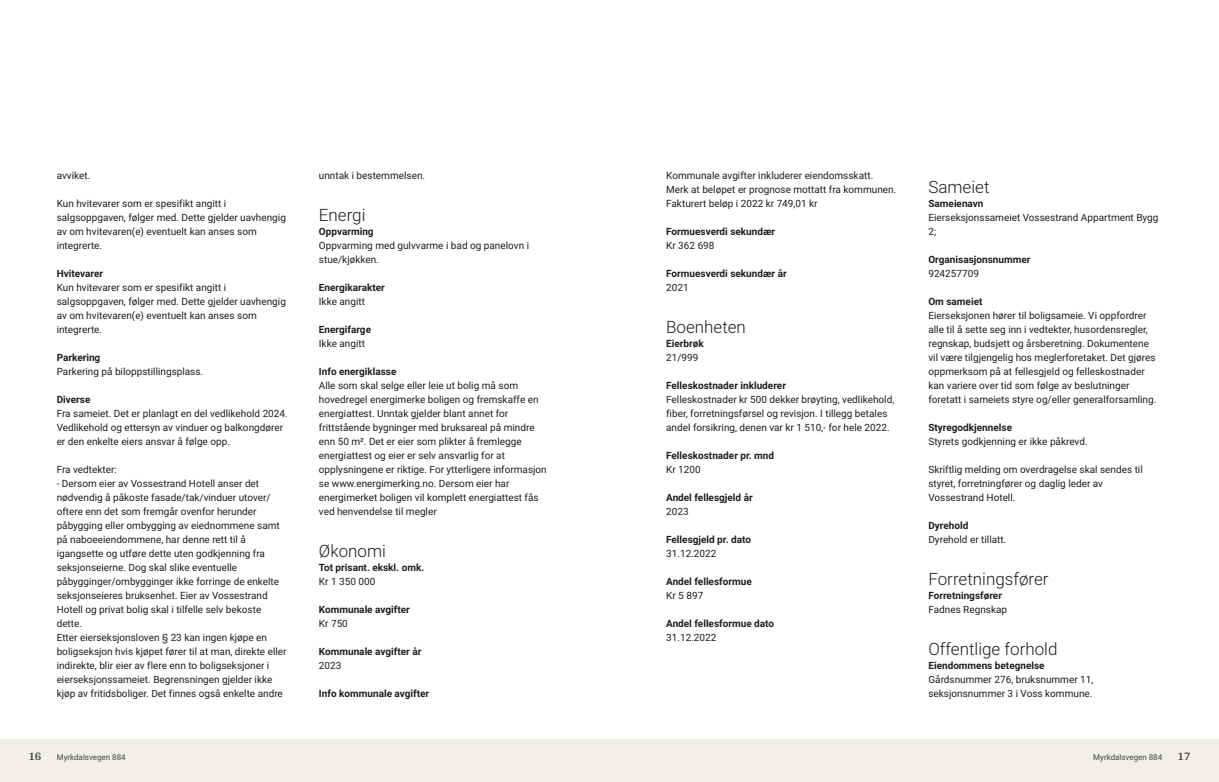
<style>
.page{position:relative;width:1219px;height:782px;background:#fff}
.page>*{position:absolute;margin:0;border:0;box-sizing:border-box;transform-origin:0 0}
.t1{font:300 17px "Roboto Vitec";color:#1d1d1b}
.t2{font:700 12px "Arya";color:#414749}
.t3{font:10px/14px "Roboto Vitec";color:#1d1d1b}
.t4{font:700 10px "Roboto Vitec";color:#1d1d1b}
.t5{font:8px "Roboto Vitec";color:#414749}
</style>
<div class="page">
<div style="left:0;top:739px;width:612px;height:42px;background:#f2eeea"></div>
<div style="left:607px;top:739px;width:612px;height:42px;background:#f2eeea"></div>
<p class="t3" style="left:57px;top:167px;width:35px">avviket.</p>
<p class="t3" style="left:57px;top:195px;width:231px">Kun hvitevarer som er spesifikt angitt i salgsoppgaven, følger med. Dette gjelder uavhengig av om hvitevaren(e) eventuelt kan anses som integrerte.</p>
<p class="t4" style="left:57px;top:266px;width:48px">Hvitevarer</p>
<p class="t3" style="left:57px;top:279px;width:231px">Kun hvitevarer som er spesifikt angitt i salgsoppgaven, følger med. Dette gjelder uavhengig av om hvitevaren(e) eventuelt kan anses som integrerte.</p>
<p class="t4" style="left:57px;top:350px;width:45px">Parkering</p>
<p class="t3" style="left:57px;top:363px;width:148px">Parkering på biloppstillingsplass.</p>
<p class="t4" style="left:57px;top:392px;width:35px">Diverse</p>
<p class="t3" style="left:57px;top:405px;width:233px">Fra sameiet. Det er planlagt en del vedlikehold 2024.<br>Vedlikehold og ettersyn av vinduer og balkongdører er den enkelte eiers ansvar å følge opp.</p>
<p class="t3" style="left:57px;top:461px;width:231px">Fra vedtekter:<br>‑ Dersom eier av Vossestrand Hotell anser det nødvendig å påkoste fasade/tak/vinduer utover/ oftere enn det som fremgår ovenfor herunder påbygging eller ombygging av eiednommene samt på naboeeiendommene, har denne rett til å igangsette og utføre dette uten godkjenning fra seksjonseierne. Dog skal slike eventuelle påbygginger/ombygginger ikke forringe de enkelte seksjonseieres bruksenhet. Eier av Vossestrand Hotell og privat bolig skal i tilfelle selv bekoste dette.<br>Etter eierseksjonsloven § 23 kan ingen kjøpe en boligseksjon hvis kjøpet fører til at man, direkte eller indirekte, blir eier av flere enn to boligseksjoner i eierseksjonssameiet. Begrensningen gjelder ikke kjøp av fritidsboliger. Det finnes også enkelte andre</p>
<p class="t2" style="left:28px;top:749px;width:15px">16</p>
<p class="t5" style="left:57px;top:751px;width:71px">Myrkdalsvegen 884</p>
<p class="t3" style="left:319px;top:167px;width:108px">unntak i bestemmelsen.</p>
<h1 class="t1" style="left:319px;top:202px;width:48px">Energi</h1>
<p class="t4" style="left:319px;top:224px;width:56px">Oppvarming</p>
<p class="t3" style="left:319px;top:237px;width:212px">Oppvarming med gulvvarme i bad og panelovn i stue/kjøkken.</p>
<p class="t4" style="left:319px;top:280px;width:67px">Energikarakter</p>
<p class="t3" style="left:319px;top:293px;width:48px">Ikke angitt</p>
<p class="t4" style="left:319px;top:322px;width:54px">Energifarge</p>
<p class="t3" style="left:319px;top:335px;width:48px">Ikke angitt</p>
<p class="t4" style="left:319px;top:364px;width:79px">Info energiklasse</p>
<p class="t3" style="left:319px;top:377px;width:229px">Alle som skal selge eller leie ut bolig må som hovedregel energimerke boligen og fremskaffe en energiattest. Unntak gjelder blant annet for frittstående bygninger med bruksareal på mindre enn 50 m². Det er eier som plikter å fremlegge energiattest og eier er selv ansvarlig for at opplysningene er riktige. For ytterligere informasjon se www.energimerking.no. Dersom eier har energimerket boligen vil komplett energiattest fås ved henvendelse til megler</p>
<h1 class="t1" style="left:319px;top:538px;width:69px">Økonomi</h1>
<p class="t4" style="left:319px;top:560px;width:107px">Tot prisant. ekskl. omk.</p>
<p class="t3" style="left:319px;top:573px;width:58px">Kr 1 350 000</p>
<p class="t4" style="left:319px;top:602px;width:92px">Kommunale avgifter</p>
<p class="t3" style="left:319px;top:615px;width:30px">Kr 750</p>
<p class="t4" style="left:319px;top:644px;width:104px">Kommunale avgifter år</p>
<p class="t3" style="left:319px;top:657px;width:24px">2023</p>
<p class="t4" style="left:319px;top:686px;width:112px">Info kommunale avgifter</p>
<p class="t3" style="left:666px;top:167px;width:232px">Kommunale avgifter inkluderer eiendomsskatt.<br>Merk at beløpet er prognose mottatt fra kommunen.<br>Fakturert beløp i 2022 kr 749,01 kr</p>
<p class="t4" style="left:666px;top:224px;width:111px">Formuesverdi sekundær</p>
<p class="t3" style="left:666px;top:237px;width:50px">Kr 362 698</p>
<p class="t4" style="left:666px;top:266px;width:122px">Formuesverdi sekundær år</p>
<p class="t3" style="left:666px;top:279px;width:24px">2021</p>
<h1 class="t1" style="left:666px;top:314px;width:81px">Boenheten</h1>
<p class="t4" style="left:666px;top:336px;width:39px">Eierbrøk</p>
<p class="t3" style="left:666px;top:349px;width:34px">21/999</p>
<p class="t4" style="left:666px;top:378px;width:121px">Felleskostnader inkluderer</p>
<p class="t3" style="left:666px;top:391px;width:230px">Felleskostnader kr 500 dekker brøyting, vedlikehold, fiber, forretningsførsel og revisjon. I tillegg betales andel forsikring, denen var kr 1 510,‑ for hele 2022.</p>
<p class="t4" style="left:666px;top:448px;width:110px">Felleskostnader pr. mnd</p>
<p class="t3" style="left:666px;top:461px;width:36px">Kr 1200</p>
<p class="t4" style="left:666px;top:490px;width:88px">Andel fellesgjeld år</p>
<p class="t3" style="left:666px;top:503px;width:24px">2023</p>
<p class="t4" style="left:666px;top:532px;width:86px">Fellesgjeld pr. dato</p>
<p class="t3" style="left:666px;top:545px;width:52px">31.12.2022</p>
<p class="t4" style="left:666px;top:574px;width:87px">Andel fellesformue</p>
<p class="t3" style="left:666px;top:587px;width:39px">Kr 5 897</p>
<p class="t4" style="left:666px;top:616px;width:109px">Andel fellesformue dato</p>
<p class="t3" style="left:666px;top:629px;width:52px">31.12.2022</p>
<h1 class="t1" style="left:928px;top:174px;width:63px">Sameiet</h1>
<p class="t4" style="left:928px;top:196px;width:57px">Sameienavn</p>
<p class="t3" style="left:928px;top:209px;width:232px">Eierseksjonssameiet Vossestrand Appartment Bygg<br>2;</p>
<p class="t4" style="left:928px;top:252px;width:103px">Organisasjonsnummer</p>
<p class="t3" style="left:928px;top:265px;width:52px">924257709</p>
<p class="t4" style="left:928px;top:294px;width:56px">Om sameiet</p>
<p class="t3" style="left:928px;top:307px;width:229px">Eierseksjonen hører til boligsameie. Vi oppfordrer alle til å sette seg inn i vedtekter, husordensregler, regnskap, budsjett og årsberetning. Dokumentene vil være tilgjengelig hos meglerforetaket. Det gjøres oppmerksom på at fellesgjeld og felleskostnader kan variere over tid som følge av beslutninger foretatt i sameiets styre og/eller generalforsamling.</p>
<p class="t4" style="left:928px;top:420px;width:85px">Styregodkjennelse</p>
<p class="t3" style="left:928px;top:433px;width:161px">Styrets godkjenning er ikke påkrevd.</p>
<p class="t3" style="left:928px;top:461px;width:216px">Skriftlig melding om overdragelse skal sendes til styret, forretningfører og daglig leder av<br>Vossestrand Hotell.</p>
<p class="t4" style="left:928px;top:518px;width:42px">Dyrehold</p>
<p class="t3" style="left:928px;top:531px;width:79px">Dyrehold er tillatt.</p>
<h1 class="t1" style="left:928px;top:566px;width:122px">Forretningsfører</h1>
<p class="t4" style="left:928px;top:588px;width:75px">Forretningsfører</p>
<p class="t3" style="left:928px;top:601px;width:80px">Fadnes Regnskap</p>
<h1 class="t1" style="left:928px;top:636px;width:131px">Offentlige forhold</h1>
<p class="t4" style="left:928px;top:658px;width:118px">Eiendommens betegnelse</p>
<p class="t3" style="left:928px;top:671px;width:166px">Gårdsnummer 276, bruksnummer 11, seksjonsnummer 3 i Voss kommune.</p>
<p class="t5" style="left:1093px;top:751px;width:71px">Myrkdalsvegen 884</p>
<p class="t2" style="left:1177px;top:749px;width:15px">17</p>
</div>
